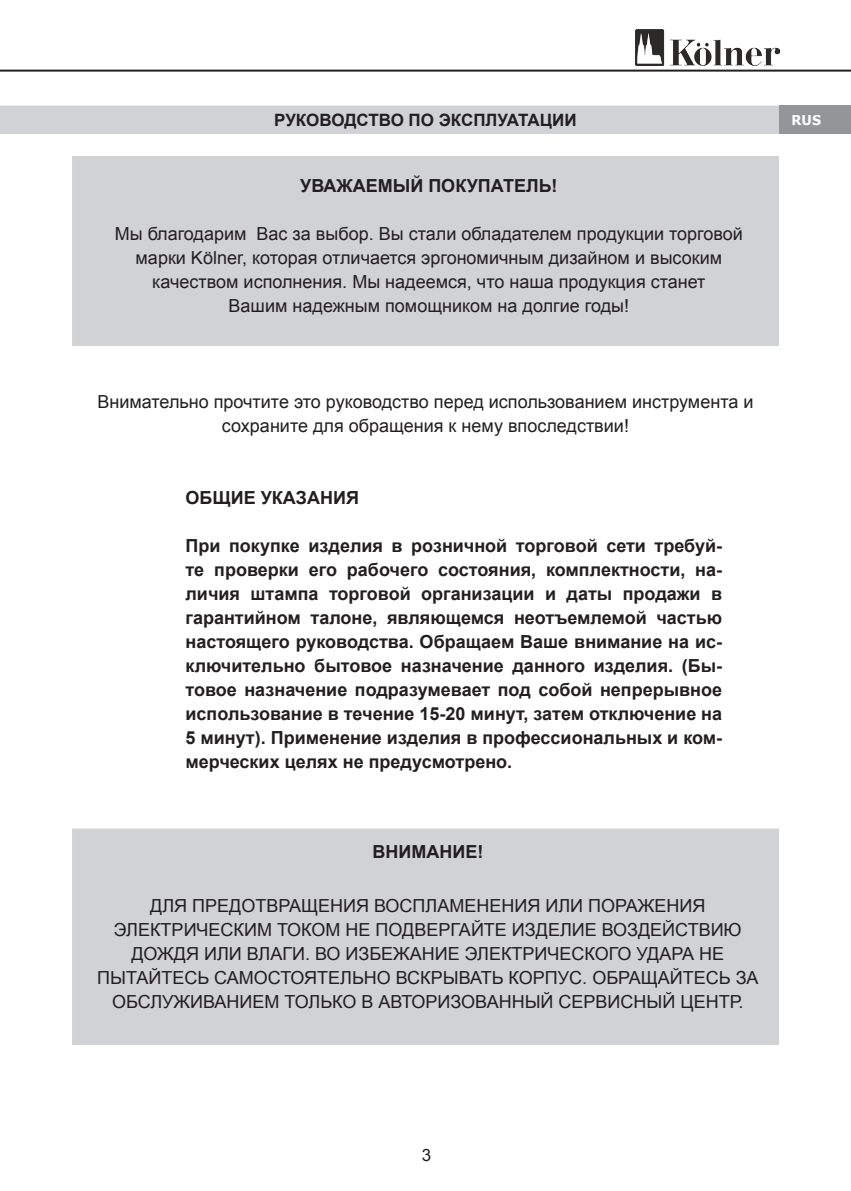
<style>
.page{position:relative;width:851px;height:1191px;background:#fff}
.page>*{position:absolute;margin:0;border:0;box-sizing:border-box;transform-origin:0 0}
.t1{font:18px/24px "Arial";color:#231f20;text-align:center}
.t2{font:700 18px/24px "Arial";color:#231f20;text-align:justify}
.t3{font:700 17px "Arial";color:#231f20}
.t4{font:17px "Arial";color:#231f20}
.t5{font:700 13.6px "Verdana";color:#fff;scale:.95 1}
</style>
<div class="page">
<div style="left:0;top:106px;width:850px;height:28px;background:#d1d2d4"></div>
<hr style="left:0;top:70px;width:850px;height:2px;background:#231f20">
<img style="left:635px;top:29px;width:144px;height:36px">
<div style="left:778px;top:106px;width:72px;height:28px;background:#939598"></div>
<div style="left:72px;top:156px;width:706px;height:190px;background:#d1d2d4"></div>
<div style="left:72px;top:828px;width:706px;height:217px;background:#d1d2d4;border:2px solid #d1d2d4"></div>
<p class="t3" style="left:274px;top:108px;width:304px">РУКОВОДСТВО ПО ЭКСПЛУАТАЦИИ</p>
<p class="t5" style="left:791px;top:110px;width:33px">RUS</p>
<p class="t2" style="left:300px;top:174px;width:259px">УВАЖАЕМЫЙ ПОКУПАТЕЛЬ!</p>
<p class="t1" style="left:115px;top:222px;width:629px">Мы благодарим Вас за выбор. Вы стали обладателем продукции торговой марки Kölner, которая отличается эргономичным дизайном и высоким качеством исполнения. Мы надеемся, что наша продукция станет<br>Вашим надежным помощником на долгие годы!</p>
<p class="t1" style="left:97px;top:390px;width:657px">Внимательно прочтите это руководство перед использованием инструмента и сохраните для обращения к нему впоследствии!</p>
<p class="t2" style="left:185px;top:486px;width:175px">ОБЩИЕ УКАЗАНИЯ</p>
<p class="t2" style="left:185px;top:534px;width:538px">При покупке изделия в розничной торговой сети требуй&shy;те проверки его рабочего состояния, комплектности, на&shy;личия штампа торговой организации и даты продажи в гарантийном талоне, являющемся неотъемлемой частью настоящего руководства. Обращаем Ваше внимание на ис&shy;ключительно бытовое назначение данного изделия. (Бы&shy;товое назначение подразумевает под собой непрерывное использование в течение 15-20 минут, затем отключение на 5 минут). Применение изделия в профессиональных и ком&shy;мерческих целях не предусмотрено.</p>
<p class="t2" style="left:372px;top:840px;width:112px">ВНИМАНИЕ!</p>
<p class="t1" style="left:97px;top:894px;width:662px">ДЛЯ ПРЕДОТВРАЩЕНИЯ ВОСПЛАМЕНЕНИЯ ИЛИ ПОРАЖЕНИЯ ЭЛЕКТРИЧЕСКИМ ТОКОМ НЕ ПОДВЕРГАЙТЕ ИЗДЕЛИЕ ВОЗДЕЙСТВИЮ ДОЖДЯ ИЛИ ВЛАГИ. ВО ИЗБЕЖАНИЕ ЭЛЕКТРИЧЕСКОГО УДАРА НЕ ПЫТАЙТЕСЬ САМОСТОЯТЕЛЬНО ВСКРЫВАТЬ КОРПУС. ОБРАЩАЙТЕСЬ ЗА ОБСЛУЖИВАНИЕМ ТОЛЬКО В АВТОРИЗОВАННЫЙ СЕРВИСНЫЙ ЦЕНТР.</p>
<p class="t4" style="left:422px;top:1144px;width:11px">3</p>
</div>
